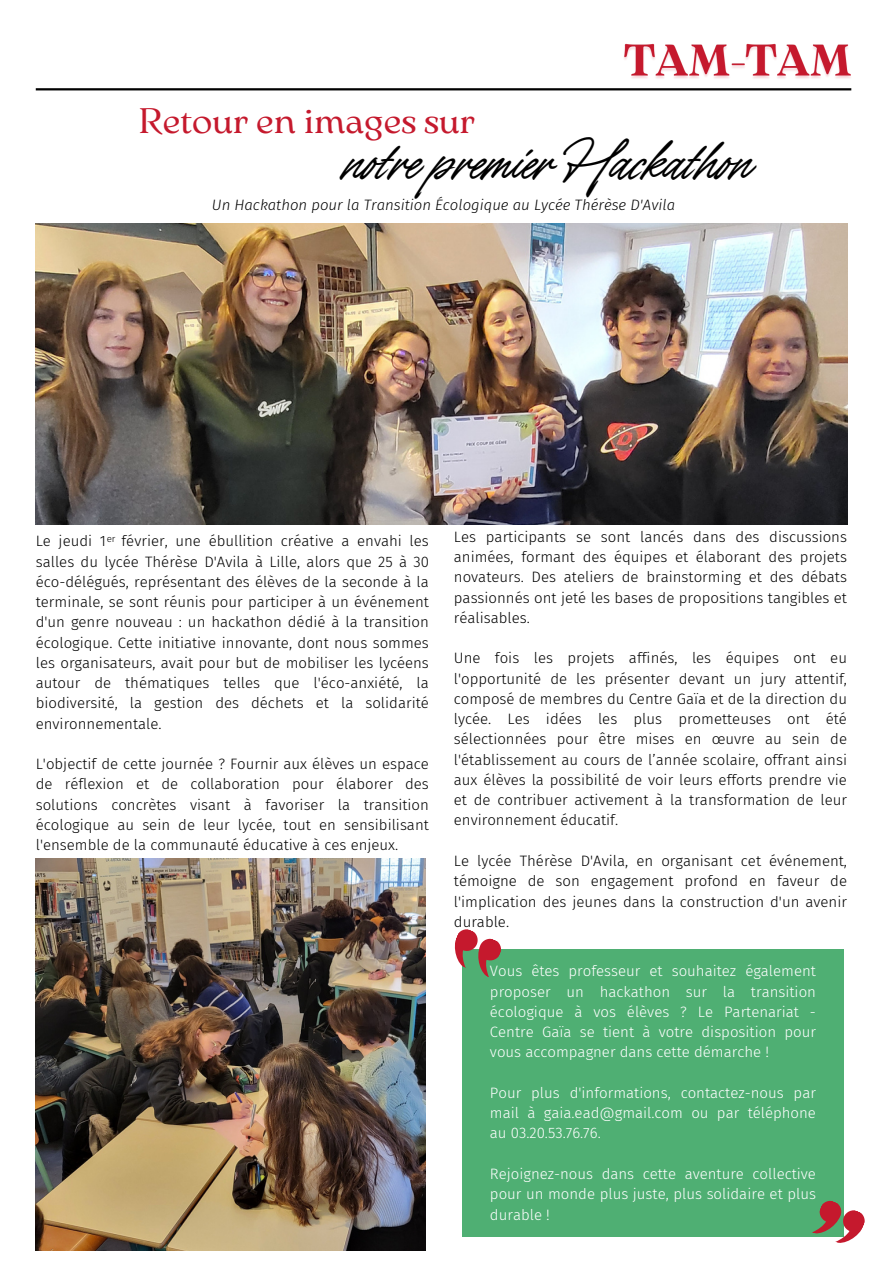
<style>
.page{position:relative;width:894px;height:1264px;background:#fff}
.page>*{position:absolute;margin:0;border:0;box-sizing:border-box;transform-origin:0 0}
.t1{font:47.25px "TY Script";color:#000}
.t2{font:35.4px "Arsenica Antiqua";color:#c5192d}
.t3{font:300 15px/20.2px "Fira Sans";color:#000;text-align:justify}
.t4{font:300 15px/20.2px "Fira Sans";color:#fff;text-align:justify}
.t5{font:italic 300 15px "Fira Sans";color:#000}
.t6{font:300 9.75px "Fira Sans";color:#000}
</style>
<div class="page">
<hr style="left:36px;top:88px;width:815px;height:2px;background:#000">
<div style="left:462px;top:949px;width:381px;height:288px;background:#4faf73"></div>
<svg style="left:454px;top:929px;width:47px;height:48px"></svg>
<svg style="left:812px;top:1197px;width:53px;height:46px"></svg>
<img style="left:36px;top:224px;width:811px;height:300px">
<img style="left:36px;top:858px;width:389px;height:391px">
<img style="left:624px;top:43px;width:227px;height:36px">
<h4 class="t2" style="left:139px;top:108px;width:338px">Retour en images sur</h4>
<p class="t1" style="left:342px;top:133px;width:410px">notre premier Hackathon</p>
<h4 class="t5" style="left:212px;top:196px;width:464px">Un Hackathon pour la Transition Écologique au Lycée Thérèse D'Avila</h4>
<h4 class="t6" style="left:107px;top:532px;width:10px">er</h4>
<p class="t3" style="left:454px;top:526px;width:394px">Les participants se sont lancés dans des discussions animées, formant des équipes et élaborant des projets novateurs. Des ateliers de brainstorming et des débats passionnés ont jeté les bases de propositions tangibles et réalisables.</p>
<h4 class="t3" style="left:454px;top:648px;width:394px">Une fois les projets affinés, les équipes ont eu l'opportunité de les présenter devant un jury attentif, composé de membres du Centre Gaïa et de la direction du lycée. Les idées les plus prometteuses ont été sélectionnées pour être mises en œuvre au sein de l'établissement au cours de l’année scolaire, offrant ainsi aux élèves la possibilité de voir leurs efforts prendre vie et de contribuer activement à la transformation de leur environnement éducatif.</h4>
<h4 class="t3" style="left:454px;top:850px;width:394px">Le lycée Thérèse D'Avila, en organisant cet événement, témoigne de son engagement profond en faveur de l'implication des jeunes dans la construction d'un avenir durable.</h4>
<p class="t3" style="left:36px;top:531px;width:394px">Le jeudi 1 février, une ébullition créative a envahi les salles du lycée Thérèse D'Avila à Lille, alors que 25 à 30 éco-délégués, représentant des élèves de la seconde à la terminale, se sont réunis pour participer à un événement d'un genre nouveau : un hackathon dédié à la transition écologique. Cette initiative innovante, dont nous sommes les organisateurs, avait pour but de mobiliser les lycéens autour de thématiques telles que l'éco-anxiété, la biodiversité, la gestion des déchets et la solidarité environnementale.</p>
<h4 class="t3" style="left:36px;top:754px;width:394px">L'objectif de cette journée ? Fournir aux élèves un espace de réflexion et de collaboration pour élaborer des solutions concrètes visant à favoriser la transition écologique au sein de leur lycée, tout en sensibilisant l'ensemble de la communauté éducative à ces enjeux.</h4>
<h3 class="t4" style="left:490px;top:961px;width:327px">Vous êtes professeur et souhaitez également proposer un hackathon sur la transition écologique à vos élèves ? Le Partenariat - Centre Gaïa se tient à votre disposition pour vous accompagner dans cette démarche !</h3>
<h2 class="t4" style="left:490px;top:1082px;width:327px">Pour plus d'informations, contactez-nous par mail à gaia.ead@gmail.com ou par téléphone au 03.20.53.76.76.</h2>
<h4 class="t4" style="left:490px;top:1163px;width:327px">Rejoignez-nous dans cette aventure collective pour un monde plus juste, plus solidaire et plus durable !</h4>
</div>
